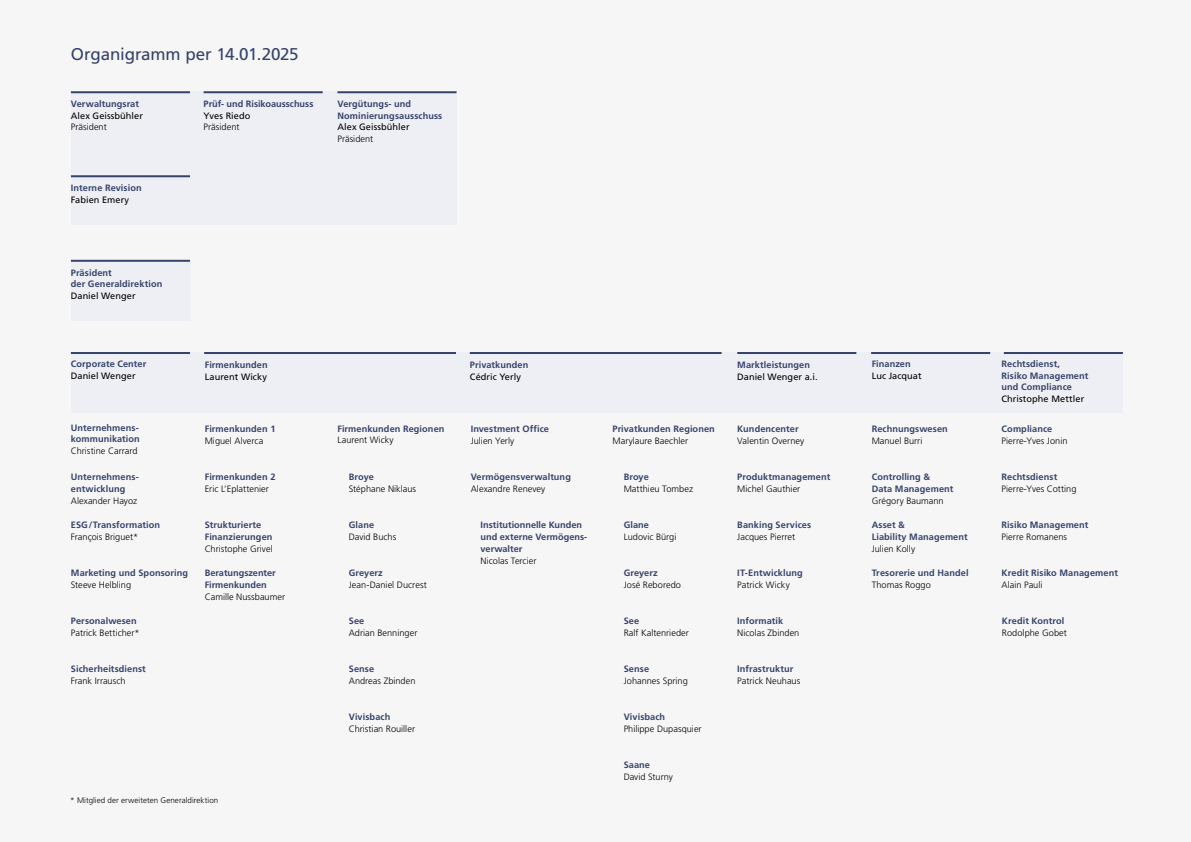
<style>
.page{position:relative;width:1191px;height:842px;background:#fff}
.page>*{position:absolute;margin:0;border:0;box-sizing:border-box;transform-origin:0 0}
.t1{font:17px "Frutiger";letter-spacing:-.01em;color:#37436d}
.t2{font:700 9.2px/12px "Frutiger";letter-spacing:.01em;color:#37436d}
.t3{font:300 9.2px "Frutiger";color:#000}
.t4{font:9.2px "Frutiger";letter-spacing:.005em;color:#000}
.t5{font:300 8px "Frutiger";letter-spacing:.005em;color:#000}
</style>
<div class="page">
<div style="left:595px;top:0;width:596px;height:842px;background:#f6f6f6"></div>
<div style="left:0;top:0;width:595px;height:842px;background:#f6f6f6"></div>
<div style="left:71px;top:91px;width:385px;height:134px;background:#eeeff4"></div>
<div style="left:71px;top:260px;width:119px;height:61px;background:#eeeff4"></div>
<div style="left:71px;top:352px;width:1052px;height:61px;background:#eeeff4"></div>
<hr style="left:71px;top:91px;width:119px;height:2px;background:#37436d">
<hr style="left:71px;top:175px;width:119px;height:2px;background:#37436d">
<hr style="left:71px;top:260px;width:119px;height:2px;background:#37436d">
<hr style="left:71px;top:352px;width:119px;height:2px;background:#37436d">
<hr style="left:204px;top:352px;width:252px;height:2px;background:#37436d">
<hr style="left:470px;top:352px;width:251px;height:2px;background:#37436d">
<hr style="left:737px;top:352px;width:119px;height:2px;background:#37436d">
<hr style="left:871px;top:352px;width:119px;height:2px;background:#37436d">
<hr style="left:1003px;top:352px;width:120px;height:2px;background:#37436d">
<hr style="left:204px;top:91px;width:119px;height:2px;background:#37436d">
<hr style="left:337px;top:91px;width:119px;height:2px;background:#37436d">
<h1 class="t1" style="left:71px;top:44px;width:229px">Organigramm per 14.01.2025</h1>
<p class="t2" style="left:71px;top:98px;width:70px">Verwaltungsrat</p>
<p class="t4" style="left:71px;top:110px;width:74px">Alex Geissbühler</p>
<p class="t3" style="left:71px;top:122px;width:37px">Präsident</p>
<p class="t2" style="left:204px;top:98px;width:111px">Prüf- und Risikoausschuss</p>
<p class="t4" style="left:204px;top:110px;width:48px">Yves Riedo</p>
<p class="t3" style="left:204px;top:122px;width:37px">Präsident</p>
<p class="t2" style="left:337px;top:98px;width:106px;line-height:11.5px">Vergütungs- und<br>Nominierungsausschuss</p>
<p class="t4" style="left:337px;top:122px;width:74px">Alex Geissbühler</p>
<p class="t3" style="left:337px;top:133px;width:37px">Präsident</p>
<p class="t2" style="left:71px;top:182px;width:72px">Interne Revision</p>
<p class="t4" style="left:71px;top:194px;width:60px">Fabien Emery</p>
<p class="t2" style="left:71px;top:267px;width:93px;line-height:11.5px">Präsident<br>der Generaldirektion</p>
<p class="t4" style="left:71px;top:290px;width:66px">Daniel Wenger</p>
<p class="t2" style="left:71px;top:358px;width:77px">Corporate Center</p>
<p class="t4" style="left:71px;top:370px;width:66px">Daniel Wenger</p>
<p class="t2" style="left:71px;top:422px;width:70px;line-height:11.5px">Unternehmens&shy;kommunikation</p>
<p class="t3" style="left:71px;top:445px;width:68px">Christine Carrard</p>
<p class="t2" style="left:71px;top:471px;width:69px">Unternehmens&shy;entwicklung</p>
<p class="t3" style="left:71px;top:496px;width:68px">Alexander Hayoz</p>
<p class="t2" style="left:71px;top:519px;width:91px">ESG/Transformation</p>
<p class="t3" style="left:71px;top:532px;width:69px">François Briguet*</p>
<p class="t2" style="left:205px;top:359px;width:65px">Firmenkunden</p>
<p class="t4" style="left:205px;top:371px;width:64px">Laurent Wicky</p>
<p class="t2" style="left:205px;top:423px;width:72px">Firmenkunden 1</p>
<p class="t3" style="left:205px;top:436px;width:60px">Miguel Alverca</p>
<p class="t2" style="left:205px;top:471px;width:72px">Firmenkunden 2</p>
<p class="t3" style="left:205px;top:484px;width:66px">Eric L’Eplattenier</p>
<p class="t2" style="left:205px;top:519px;width:69px">Strukturierte<br>Finanzierungen</p>
<p class="t3" style="left:205px;top:544px;width:69px">Christophe Grivel</p>
<p class="t2" style="left:470px;top:359px;width:60px">Privatkunden</p>
<p class="t4" style="left:470px;top:371px;width:53px">Cédric Yerly</p>
<p class="t2" style="left:737px;top:359px;width:74px">Marktleistungen</p>
<p class="t4" style="left:737px;top:371px;width:82px">Daniel Wenger a.i.</p>
<p class="t2" style="left:337px;top:422px;width:109px">Firmenkunden Regionen</p>
<p class="t3" style="left:337px;top:435px;width:58px">Laurent Wicky</p>
<p class="t2" style="left:349px;top:471px;width:27px">Broye</p>
<p class="t3" style="left:349px;top:484px;width:69px">Stéphane Niklaus</p>
<p class="t2" style="left:349px;top:519px;width:27px">Glane</p>
<p class="t3" style="left:349px;top:532px;width:49px">David Buchs</p>
<p class="t2" style="left:471px;top:423px;width:80px">Investment Office</p>
<p class="t3" style="left:471px;top:436px;width:45px">Julien Yerly</p>
<p class="t2" style="left:471px;top:471px;width:102px">Vermögensverwaltung</p>
<p class="t3" style="left:471px;top:484px;width:76px">Alexandre Renevey</p>
<p class="t2" style="left:480px;top:519px;width:108px">Institutionnelle Kunden und externe Vermögens&shy;verwalter</p>
<p class="t3" style="left:480px;top:556px;width:57px">Nicolas Tercier</p>
<p class="t2" style="left:612px;top:423px;width:104px">Privatkunden Regionen</p>
<p class="t3" style="left:612px;top:436px;width:77px">Marylaure Baechler</p>
<p class="t2" style="left:623px;top:471px;width:27px">Broye</p>
<p class="t3" style="left:623px;top:484px;width:71px">Matthieu Tombez</p>
<p class="t2" style="left:623px;top:519px;width:27px">Glane</p>
<p class="t3" style="left:623px;top:531px;width:54px">Ludovic Bürgi</p>
<p class="t2" style="left:737px;top:423px;width:63px">Kundencenter</p>
<p class="t3" style="left:737px;top:436px;width:68px">Valentin Overney</p>
<p class="t2" style="left:737px;top:471px;width:94px">Produktmanagement</p>
<p class="t3" style="left:737px;top:484px;width:65px">Michel Gauthier</p>
<p class="t2" style="left:737px;top:519px;width:75px">Banking Services</p>
<p class="t3" style="left:737px;top:532px;width:60px">Jacques Pierret</p>
<p class="t2" style="left:871px;top:358px;width:41px">Finanzen</p>
<p class="t4" style="left:871px;top:370px;width:52px">Luc Jacquat</p>
<p class="t2" style="left:871px;top:423px;width:78px">Rechnungswesen</p>
<p class="t3" style="left:871px;top:436px;width:52px">Manuel Burri</p>
<p class="t2" style="left:1001px;top:358px;width:88px;line-height:11.5px">Rechtsdienst,<br>Risiko Management und Compliance</p>
<p class="t4" style="left:1001px;top:393px;width:84px">Christophe Mettler</p>
<p class="t2" style="left:1001px;top:423px;width:52px">Compliance</p>
<p class="t3" style="left:1001px;top:436px;width:67px">Pierre-Yves Jonin</p>
<p class="t2" style="left:871px;top:471px;width:83px">Controlling &amp;<br>Data Management</p>
<p class="t3" style="left:871px;top:496px;width:73px">Grégory Baumann</p>
<p class="t2" style="left:1001px;top:471px;width:57px">Rechtsdienst</p>
<p class="t3" style="left:1001px;top:484px;width:76px">Pierre-Yves Cotting</p>
<p class="t2" style="left:871px;top:519px;width:98px">Asset &amp;<br>Liability Management</p>
<p class="t3" style="left:871px;top:544px;width:45px">Julien Kolly</p>
<p class="t2" style="left:1001px;top:519px;width:88px">Risiko Management</p>
<p class="t3" style="left:1001px;top:532px;width:67px">Pierre Romanens</p>
<p class="t2" style="left:71px;top:567px;width:119px">Marketing und Sponsoring</p>
<p class="t3" style="left:71px;top:580px;width:62px">Steeve Helbling</p>
<p class="t2" style="left:205px;top:567px;width:73px">Beratungszenter<br>Firmenkunden</p>
<p class="t3" style="left:205px;top:592px;width:82px">Camille Nussbaumer</p>
<p class="t2" style="left:349px;top:567px;width:36px">Greyerz</p>
<p class="t3" style="left:349px;top:580px;width:79px">Jean-Daniel Ducrest</p>
<p class="t2" style="left:623px;top:567px;width:36px">Greyerz</p>
<p class="t3" style="left:623px;top:580px;width:59px">José Reboredo</p>
<p class="t2" style="left:737px;top:567px;width:67px">IT-Entwicklung</p>
<p class="t3" style="left:737px;top:580px;width:54px">Patrick Wicky</p>
<p class="t2" style="left:871px;top:567px;width:98px">Tresorerie und Handel</p>
<p class="t3" style="left:871px;top:580px;width:61px">Thomas Roggo</p>
<p class="t2" style="left:1001px;top:567px;width:118px">Kredit Risiko Management</p>
<p class="t3" style="left:1001px;top:580px;width:42px">Alain Pauli</p>
<p class="t2" style="left:71px;top:615px;width:67px">Personalwesen</p>
<p class="t3" style="left:71px;top:628px;width:70px">Patrick Betticher*</p>
<p class="t2" style="left:71px;top:663px;width:76px">Sicherheitsdienst</p>
<p class="t3" style="left:71px;top:676px;width:56px">Frank Irrausch</p>
<p class="t2" style="left:349px;top:615px;width:17px">See</p>
<p class="t3" style="left:349px;top:628px;width:70px">Adrian Benninger</p>
<p class="t2" style="left:349px;top:663px;width:27px">Sense</p>
<p class="t3" style="left:349px;top:676px;width:68px">Andreas Zbinden</p>
<p class="t2" style="left:349px;top:711px;width:43px">Vivisbach</p>
<p class="t3" style="left:349px;top:724px;width:68px">Christian Rouiller</p>
<p class="t2" style="left:623px;top:615px;width:17px">See</p>
<p class="t3" style="left:623px;top:627px;width:67px">Ralf Kaltenrieder</p>
<p class="t2" style="left:623px;top:663px;width:27px">Sense</p>
<p class="t3" style="left:623px;top:676px;width:66px">Johannes Spring</p>
<p class="t2" style="left:623px;top:711px;width:43px">Vivisbach</p>
<p class="t3" style="left:623px;top:723px;width:79px">Philippe Dupasquier</p>
<p class="t2" style="left:623px;top:759px;width:28px">Saane</p>
<p class="t3" style="left:623px;top:771px;width:51px">David Sturny</p>
<p class="t2" style="left:737px;top:615px;width:47px">Informatik</p>
<p class="t3" style="left:737px;top:628px;width:64px">Nicolas Zbinden</p>
<p class="t2" style="left:737px;top:663px;width:57px">Infrastruktur</p>
<p class="t3" style="left:737px;top:676px;width:64px">Patrick Neuhaus</p>
<p class="t2" style="left:1002px;top:615px;width:64px">Kredit Kontrol</p>
<p class="t3" style="left:1002px;top:628px;width:66px">Rodolphe Gobet</p>
<p class="t5" style="left:70px;top:796px;width:149px">* Mitglied der erweiteten Generaldirektion</p>
</div>
